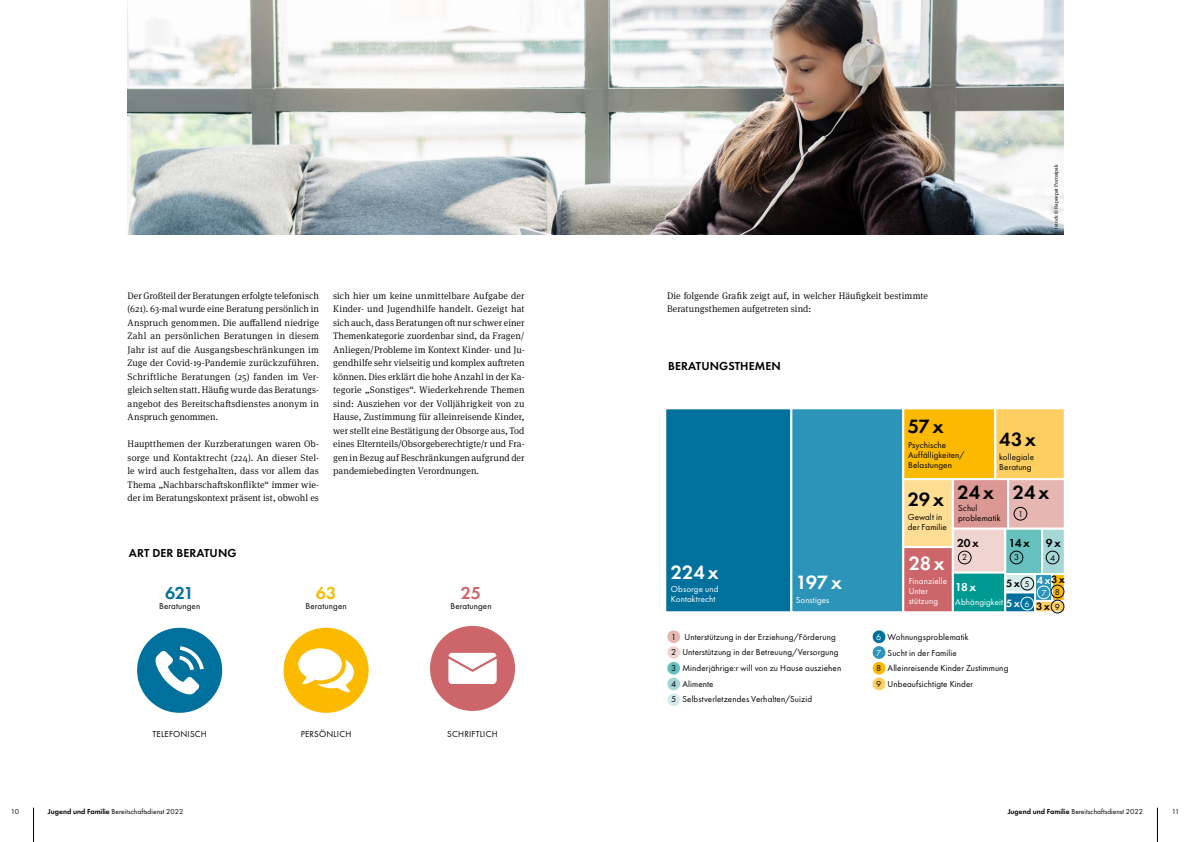
<style>
.page{position:relative;width:1191px;height:842px;background:#fff}
.page>*{position:absolute;margin:0;border:0;box-sizing:border-box;transform-origin:0 0}
.t1{font:600 20px "Futura PT";letter-spacing:.07em;color:#000}
.t2{font:600 20px "Futura PT";letter-spacing:-.005em;color:#fff}
.t3{font:600 18px "Futura PT";color:#00709c}
.t4{font:600 18px "Futura PT";color:#fbba00}
.t5{font:600 18px "Futura PT";color:#cd666a}
.t6{font:600 12px "Futura PT";letter-spacing:.01em;color:#000}
.t7{font:600 12px "Futura PT";color:#fff}
.t8{font:600 11px/19.8px "Futura PT";color:#000}
.t9{font:600 11px "Futura PT";color:#fff}
.t10{font:300 9.5px/13.5px "Meta Serif Pro";color:#000;text-align:justify}
.t11{font:9px/15.7px "Futura PT";letter-spacing:.01em;color:#000}
.t12{font:9px/10px "Futura PT";letter-spacing:.01em;color:#fff}
.t13{font:7.5px "Futura PT";color:#000}
.t14{font:5px "Meta Serif Pro";letter-spacing:.02em;color:#000}
.s1{color:#000}
.s2{font-weight:400;font-size:9px}
.s3{color:#fff}
.s4{font-weight:400;font-size:9px;color:#fff}
.s5{font-weight:600}
</style>
<div class="page">
<img style="left:128px;top:0;width:935px;height:234px">
<div style="left:137px;top:628px;width:85px;height:85px;background:#00709c;border-radius:50%"></div>
<svg style="left:155px;top:646px;width:49px;height:48px"></svg>
<div style="left:283px;top:628px;width:86px;height:85px;background:#fbba00;border-radius:50%"></div>
<svg style="left:298px;top:648px;width:56px;height:44px"></svg>
<div style="left:430px;top:626px;width:85px;height:85px;background:#cd666a;border-radius:50%"></div>
<svg style="left:448px;top:653px;width:48px;height:31px"></svg>
<div style="left:872px;top:677px;width:13px;height:13px;background:#fece61;border-radius:50%"></div>
<div style="left:667px;top:693px;width:13px;height:13px;background:#d5eceb;border-radius:50%"></div>
<div style="left:667px;top:662px;width:13px;height:13px;background:#66c1be;border-radius:50%"></div>
<div style="left:667px;top:678px;width:13px;height:12px;background:#a5d7d5;border-radius:50%"></div>
<div style="left:667px;top:646px;width:13px;height:13px;background:#efd4d1;border-radius:50%"></div>
<div style="left:667px;top:630px;width:13px;height:13px;background:#e5b6b2;border-radius:50%"></div>
<div style="left:872px;top:662px;width:13px;height:13px;background:#fbba00;border-radius:50%"></div>
<div style="left:872px;top:630px;width:13px;height:13px;background:#00709c;border-radius:50%"></div>
<div style="left:872px;top:646px;width:13px;height:13px;background:#2c94b9;border-radius:50%"></div>
<div style="left:664px;top:407px;width:128px;height:206px;background:#00709c;border:2px solid #fff"></div>
<div style="left:790px;top:407px;width:114px;height:206px;background:#2c94b9;border:2px solid #fff"></div>
<div style="left:902px;top:407px;width:94px;height:73px;background:#fbba00;border:2px solid #fff"></div>
<div style="left:994px;top:407px;width:71px;height:73px;background:#fece61;border:2px solid #fff"></div>
<div style="left:902px;top:478px;width:52px;height:70px;background:#ffdd93;border:2px solid #fff"></div>
<div style="left:902px;top:546px;width:52px;height:67px;background:#cd666a;border:2px solid #fff"></div>
<div style="left:952px;top:478px;width:57px;height:52px;background:#db9794;border:2px solid #fff"></div>
<div style="left:1007px;top:478px;width:58px;height:52px;background:#e5b6b2;border:2px solid #fff"></div>
<div style="left:952px;top:528px;width:54px;height:46px;background:#efd4d1;border:2px solid #fff"></div>
<div style="left:952px;top:572px;width:54px;height:41px;background:#009a93;border:2px solid #fff"></div>
<div style="left:1004px;top:528px;width:39px;height:47px;background:#66c1be;border:2px solid #fff"></div>
<div style="left:1041px;top:528px;width:24px;height:47px;background:#a5d7d5;border:2px solid #fff"></div>
<div style="left:1004px;top:573px;width:32px;height:20px;background:#d5eceb;border:2px solid #fff"></div>
<div style="left:1004px;top:591px;width:32px;height:22px;background:#00709c;border:2px solid #fff"></div>
<div style="left:1034px;top:573px;width:19px;height:29px;background:#2c94b9;border:2px solid #fff"></div>
<div style="left:1051px;top:573px;width:14px;height:29px;background:#fbba00;border:2px solid #fff"></div>
<div style="left:1034px;top:600px;width:31px;height:13px;background:#fece61;border:2px solid #fff"></div>
<div style="left:1013px;top:507px;width:14px;height:13px;border:1px solid #000;border-radius:50%"></div>
<div style="left:958px;top:551px;width:13px;height:13px;border:1px solid #000;border-radius:50%"></div>
<div style="left:1009px;top:551px;width:14px;height:13px;border:1px solid #000;border-radius:50%"></div>
<div style="left:1046px;top:551px;width:13px;height:13px;border:1px solid #000;border-radius:50%"></div>
<div style="left:1020px;top:577px;width:14px;height:13px;border:1px solid #000;border-radius:50%"></div>
<div style="left:1020px;top:597px;width:14px;height:13px;border:1px solid #fff;border-radius:50%"></div>
<div style="left:1037px;top:586px;width:13px;height:13px;border:1px solid #fff;border-radius:50%"></div>
<div style="left:1051px;top:600px;width:13px;height:13px;border:1px solid #000;border-radius:50%"></div>
<div style="left:1051px;top:585px;width:13px;height:13px;border:1px solid #000;border-radius:50%"></div>
<hr style="left:1157px;top:808px;width:1px;height:34px;background:#000">
<hr style="left:33px;top:808px;width:1px;height:34px;background:#000">
<p class="t14" style="left:1052px;top:229px;width:66px;rotate:-90deg">istock © Rapeepat Pornsipak</p>
<p class="t10" style="left:333px;top:288px;width:193px">sich hier um keine unmittelbare Aufgabe der Kinder- und Jugendhilfe handelt. Gezeigt hat sich auch, dass Beratungen oft nur schwer einer Themenkategorie zuordenbar sind, da Fragen/ Anliegen/Probleme im Kontext Kinder- und Ju&shy;gendhilfe sehr vielseitig und komplex auftreten können. Dies erklärt die hohe Anzahl in der Ka&shy;tegorie „Sonstiges“. Wiederkehrende Themen sind: Ausziehen vor der Volljährigkeit von zu Hause, Zustimmung für alleinreisende Kinder, wer stellt eine Bestätigung der Obsorge aus, Tod eines Elternteils/Obsorgeberechtigte/r und Fra&shy;gen in Bezug auf Beschränkungen aufgrund der pandemiebedingten Verordnungen.</p>
<p class="t10" style="left:667px;top:288px;width:262px">Die folgende Grafik zeigt auf, in welcher Häufigkeit bestimmte<br>Beratungsthemen aufgetreten sind:</p>
<p class="t10" style="left:128px;top:288px;width:193px">Der Großteil der Beratungen erfolgte telefonisch (621). 63-mal wurde eine Beratung persönlich in Anspruch genommen. Die auffallend niedrige Zahl an persönlichen Beratungen in diesem Jahr ist auf die Ausgangsbeschränkungen im Zuge der Covid-19-Pandemie zurückzuführen.<br>Schriftliche Beratungen (25) fanden im Ver&shy;gleich selten statt. Häufig wurde das Beratungs&shy;angebot des Bereitschaftsdienstes anonym in Anspruch genommen.</p>
<p class="t10" style="left:128px;top:437px;width:193px">Hauptthemen der Kurzberatungen waren Ob&shy;sorge und Kontaktrecht (224). An dieser Stel&shy;le wird auch festgehalten, dass vor allem das Thema „Nachbarschaftskonflikte“ immer wie&shy;der im Beratungskontext präsent ist, obwohl es</p>
<p class="t6" style="left:668px;top:358px;width:114px">BERATUNGSTHEMEN</p>
<h1 class="t1" style="left:907px;top:414px;width:37px">57x</h1>
<h1 class="t1" style="left:999px;top:426px;width:38px">43x</h1>
<p class="t11" style="left:908px;top:439px;width:58px;line-height:10px">Psychische<br>Auffälligkeiten/<br>Belastungen</p>
<p class="t11" style="left:999px;top:452px;width:36px;line-height:10px">kollegiale<br>Beratung</p>
<h1 class="t1" style="left:957px;top:480px;width:93px">24x 24x</h1>
<p class="t11" style="left:1018px;top:506px;width:7px">1</p>
<p class="t11" style="left:962px;top:549px;width:7px">2</p>
<p class="t11" style="left:1014px;top:549px;width:7px">3</p>
<h1 class="t1" style="left:907px;top:487px;width:38px">29x</h1>
<p class="t11" style="left:958px;top:503px;width:44px;line-height:10px">Schul problematik</p>
<p class="t11" style="left:907px;top:512px;width:41px;line-height:10px">Gewalt in der Familie</p>
<p class="t6" style="left:957px;top:535px;width:23px">20x</p>
<p class="t6" style="left:1046px;top:535px;width:17px">9x</p>
<p class="t6" style="left:1009px;top:535px;width:23px">14x</p>
<p class="t6" style="left:129px;top:546px;width:109px">ART DER BERATUNG</p>
<p class="t11" style="left:1050px;top:550px;width:7px">4</p>
<h1 class="t2" style="left:908px;top:550px;width:38px">28x</h1>
<h1 class="t2" style="left:671px;top:559px;width:49px">224x</h1>
<p class="t9" style="left:1036px;top:573px;width:30px">4x<span class="s1">3x</span></p>
<p class="t8" style="left:1036px;top:597px;width:25px">3x <span class="s2">9</span></p>
<h1 class="t2" style="left:795px;top:570px;width:48px">197x</h1>
<p class="t12" style="left:908px;top:576px;width:40px">Finanzielle<br>Unter stützung</p>
<p class="t8" style="left:1006px;top:573px;width:25px">5x <span class="s2">5<br></span><span class="s3">5x</span> <span class="s4">6</span></p>
<p class="t12" style="left:1041px;top:588px;width:7px">7</p>
<p class="t7" style="left:955px;top:580px;width:23px">18x</p>
<p class="t12" style="left:671px;top:584px;width:49px">Obsorge und<br>Kontaktrecht</p>
<h2 class="t3" style="left:165px;top:582px;width:31px">621</h2>
<p class="t11" style="left:159px;top:598px;width:43px">Beratungen</p>
<h2 class="t4" style="left:316px;top:582px;width:22px">63</h2>
<p class="t11" style="left:305px;top:598px;width:43px">Beratungen</p>
<h2 class="t5" style="left:461px;top:582px;width:22px">25</h2>
<p class="t11" style="left:450px;top:598px;width:43px">Beratungen</p>
<p class="t11" style="left:1054px;top:584px;width:7px">8</p>
<p class="t12" style="left:795px;top:594px;width:35px">Sonstiges</p>
<p class="t12" style="left:955px;top:596px;width:49px">Abhängigkeit</p>
<p class="t11" style="left:152px;top:726px;width:56px">TELEFONISCH</p>
<p class="t11" style="left:301px;top:726px;width:52px">PERSÖNLICH</p>
<p class="t11" style="left:447px;top:726px;width:52px">SCHRIFTLICH</p>
<p class="t11" style="left:671px;top:629px;width:172px">1 Unterstützung in der Erziehung/Förderung 2 Unterstützung in der Betreuung/Versorgung 3 Minderjährige:r will von zu Hause ausziehen 4 Alimente<br>5 Selbstverletzendes Verhalten/Suizid</p>
<p class="t11" style="left:876px;top:629px;width:134px"><span class="s3">6</span> Wohnungsproblematik<br><span class="s3">7</span> Sucht in der Familie<br>8 Alleinreisende Kinder Zustimmung<br>9 Unbeaufsichtigte Kinder</p>
<p class="t13" style="left:11px;top:807px;width:10px">10</p>
<p class="t13" style="left:48px;top:807px;width:137px"><span class="s5">Jugend und Familie</span> Bereitschaftsdienst 2022</p>
<p class="t13" style="left:1007px;top:807px;width:137px"><span class="s5">Jugend und Familie</span> Bereitschaftsdienst 2022</p>
<p class="t13" style="left:1171px;top:807px;width:9px">11</p>
</div>
